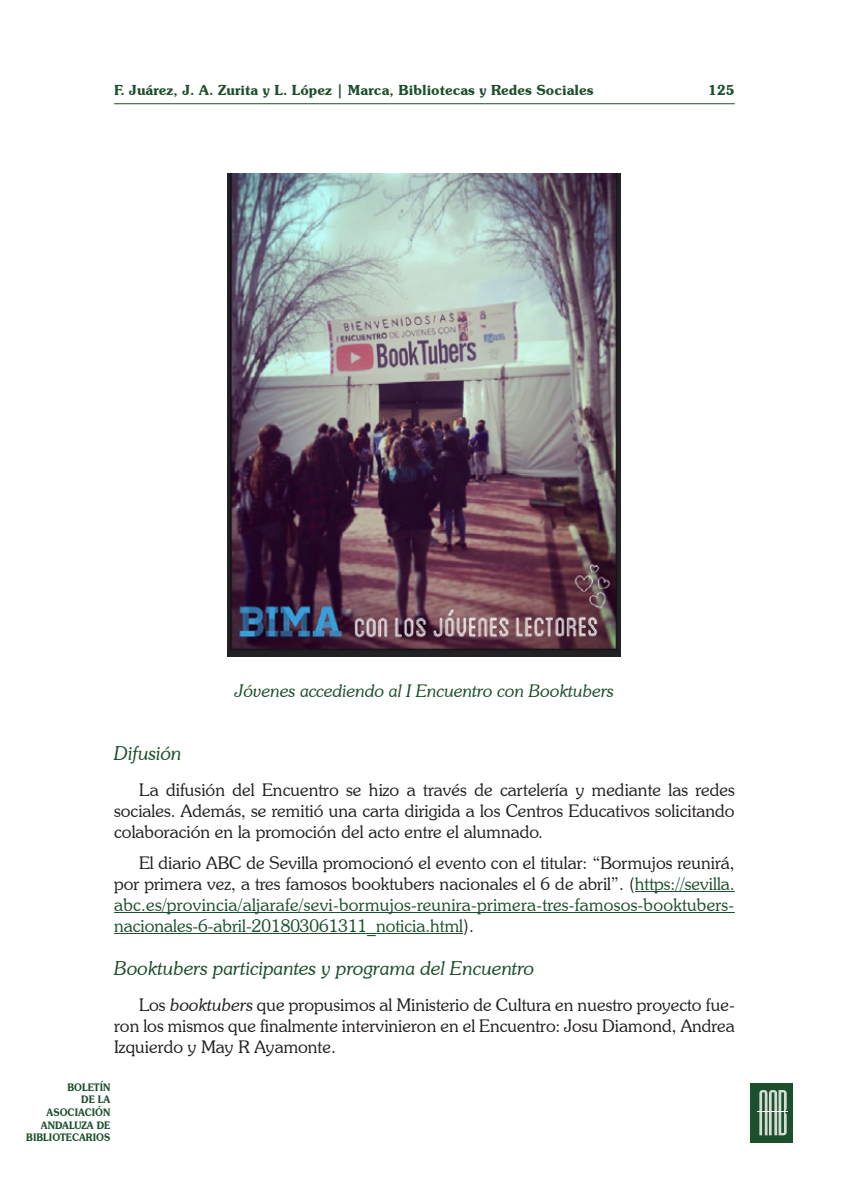
<style>
.page{position:relative;width:844px;height:1191px;background:#fff}
.page>*{position:absolute;margin:0;border:0;box-sizing:border-box;transform-origin:0 0}
.t1{font:italic 300 19.25px "Souvenir IT Cby BT";color:#1c4f2b}
.t2{font:300 17.5px/21px "Souvenir IT Cby BT";color:#231f20;text-align:justify}
.t3{font:300 17.5px/21px "Souvenir IT Cby BT";color:#1c4f2b;text-align:justify}
.t4{font:italic 300 17.5px "Souvenir IT Cby BT";color:#1c4f2b}
.t5{font:600 14px "Souvenir IT Cby BT";color:#1c4f2b}
.t6{font:600 10.5px/12.6px "Souvenir IT Cby BT";color:#1c4f2b;text-align:right;scale:.88 1}
.s1{color:#231f20}
.s2{font-style:italic}
</style>
<div class="page">
<div style="left:750px;top:1083px;width:42px;height:59px;background:#1c4f2b"></div>
<svg style="left:759px;top:1090px;width:27px;height:45px"></svg>
<hr style="left:756px;top:1111px;width:31px;height:1px;background:#fff">
<hr style="left:114px;top:103px;width:620px;height:1px;background:#1c4f2b">
<hr style="left:634px;top:891px;width:100px;height:1px;background:#1c4f2b">
<hr style="left:114px;top:912px;width:620px;height:1px;background:#1c4f2b">
<hr style="left:114px;top:933px;width:349px;height:1px;background:#1c4f2b">
<img style="left:228px;top:174px;width:392px;height:482px">
<p class="t5" style="left:114px;top:81px;width:481px">F. Juárez, J. A. Zurita y L. López | Marca, Bibliotecas y Redes Sociales</p>
<p class="t5" style="left:708px;top:81px;width:28px">125</p>
<p class="t4" style="left:235px;top:680px;width:380px">Jóvenes accediendo al I Encuentro con Booktubers</p>
<p class="t1" style="left:114px;top:741px;width:69px">Difusión</p>
<p class="t2" style="left:114px;top:779px;width:622px;text-indent:25px">La difusión del Encuentro se hizo a través de cartelería y mediante las redes sociales. Además, se remitió una carta dirigida a los Centros Educativos solicitando colaboración en la promoción del acto entre el alumnado.</p>
<p class="t3" style="left:114px;top:852px;width:622px;text-indent:25px"><span class="s1">El diario ABC de Sevilla promocionó el evento con el titular: “Bormujos reunirá, por primera vez, a tres famosos booktubers nacionales el 6 de abril”. (</span>https://sevilla. abc.es/provincia/aljarafe/sevi-bormujos-reunira-primera-tres-famosos-booktubers&shy;nacionales-6-abril-201803061311_noticia.html<span class="s1">).</span></p>
<p class="t1" style="left:114px;top:956px;width:421px">Booktubers participantes y programa del Encuentro</p>
<p class="t2" style="left:114px;top:993px;width:622px;text-indent:25px">Los <span class="s2">booktubers</span> que propusimos al Ministerio de Cultura en nuestro proyecto fue&shy;ron los mismos que finalmente intervinieron en el Encuentro: Josu Diamond, Andrea Izquierdo y May R Ayamonte.</p>
<p class="t6" style="left:26px;top:1080px;width:97px">BOLETÍN<br>DE LA<br>ASOCIACIÓN<br>ANDALUZA DE<br>BIBLIOTECARIOS</p>
</div>
